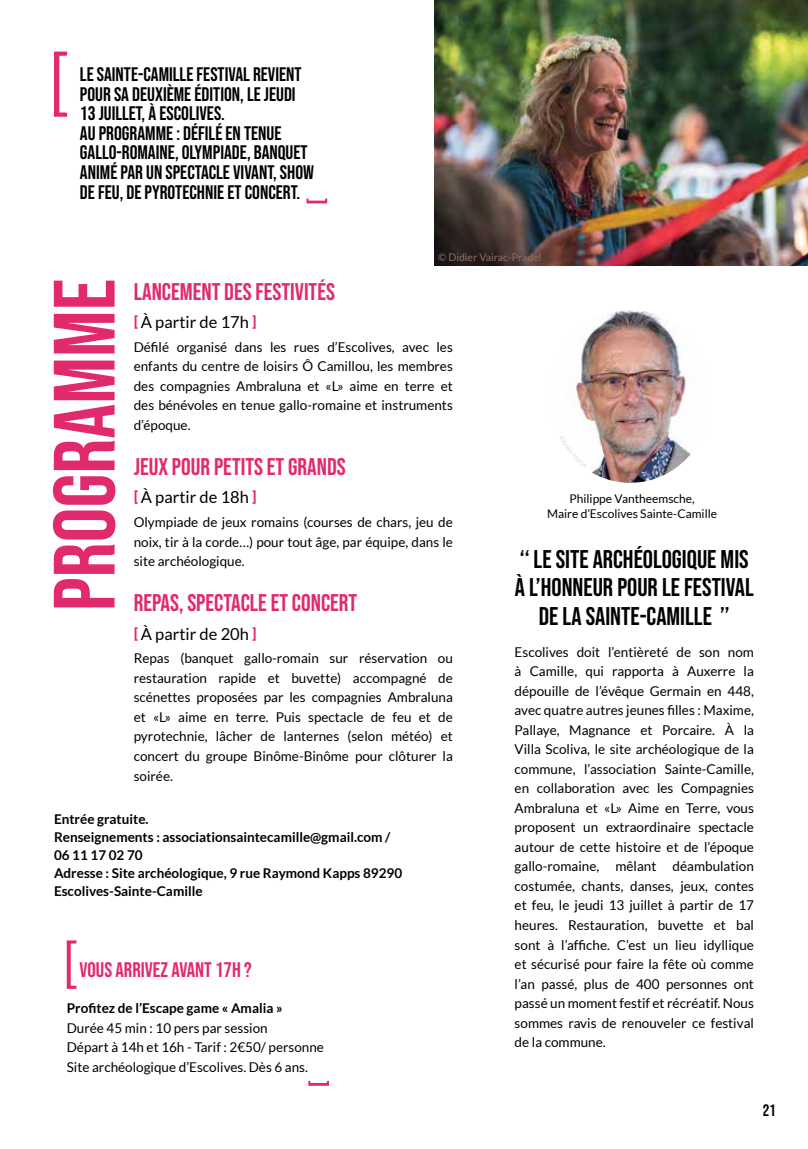
<style>
.page{position:relative;width:808px;height:1149px;background:#fff}
.page>*{position:absolute;margin:0;border:0;box-sizing:border-box;transform-origin:0 0}
.t1{font:86.85px "Bebas Neue";color:#e1296d}
.t2{font:25.5px/28.5px "Bebas Neue";color:#000;text-align:center}
.t3{font:24px "Bebas Neue";color:#e1296d}
.t4{font:21px "Bebas Neue";color:#e1296d}
.t5{font:19.5px/19.5px "Bebas Neue";color:#000}
.t6{font:16.5px "Lato";color:#000}
.t7{font:16.5px "Bebas Neue";color:#000}
.t8{font:13.5px/19.5px "Lato";color:#000;text-align:justify}
.t9{font:700 13.5px/18px "Lato";color:#000}
.t10{font:12px/15px "Lato";color:#000;text-align:center}
.t11{font:10.5px "Lato";color:#8d7163}
.s1{font-family:"Bebas Neue";color:#e1296d}
</style>
<div class="page">
<svg style="left:54px;top:52px;width:13px;height:65px"></svg>
<svg style="left:306px;top:198px;width:21px;height:5px"></svg>
<img style="left:573px;top:310px;width:118px;height:172px">
<svg style="left:67px;top:940px;width:10px;height:48px"></svg>
<svg style="left:308px;top:1080px;width:21px;height:5px"></svg>
<img style="left:435px;top:0;width:373px;height:266px">
<svg style="left:573px;top:438px;width:14px;height:30px"></svg>
<h3 class="t5" style="left:80px;top:65px;width:235px">LE SAINTE-CAMILLE FESTIVAL REVIENT POUR SA DEUXIÈME ÉDITION, LE JEUDI 13 JUILLET, À ESCOLIVES.<br>AU PROGRAMME : DÉFILÉ EN TENUE GALLO-ROMAINE, OLYMPIADE, BANQUET ANIMÉ PAR UN SPECTACLE VIVANT, SHOW DE FEU, DE PYROTECHNIE ET CONCERT.</h3>
<p class="t11" style="left:438px;top:251px;width:105px">© Didier Vairac-Pradel</p>
<h1 class="t1" style="left:35px;top:610px;width:333px;rotate:-90deg">PROGRAMME</h1>
<h3 class="t3" style="left:134px;top:278px;width:203px">LANCEMENT DES FESTIVITÉS</h3>
<p class="t6" style="left:134px;top:313px;width:125px"><span class="s1">[</span> À partir de 17h <span class="s1">]</span></p>
<p class="t8" style="left:134px;top:337px;width:321px">Défilé organisé dans les rues d’Escolives, avec les enfants du centre de loisirs Ô Camillou, les membres des compagnies Ambraluna et «L» aime en terre et des bénévoles en tenue gallo-romaine et instruments d’époque.</p>
<h3 class="t3" style="left:134px;top:453px;width:214px">JEUX POUR PETITS ET GRANDS</h3>
<p class="t6" style="left:134px;top:488px;width:125px"><span class="s1">[</span> À partir de 18h <span class="s1">]</span></p>
<p class="t8" style="left:134px;top:512px;width:321px">Olympiade de jeux romains (courses de chars, jeu de noix, tir à la corde…) pour tout âge, par équipe, dans le site archéologique.</p>
<h3 class="t3" style="left:134px;top:589px;width:225px">REPAS, SPECTACLE ET CONCERT</h3>
<p class="t6" style="left:134px;top:624px;width:125px"><span class="s1">[</span> À partir de 20h <span class="s1">]</span></p>
<p class="t8" style="left:134px;top:648px;width:321px">Repas (banquet gallo-romain sur réservation ou restauration rapide et buvette) accompagné de scénettes proposées par les compagnies Ambraluna et «L» aime en terre. Puis spectacle de feu et de pyrotechnie, lâcher de lanternes (selon météo) et concert du groupe Binôme-Binôme pour clôturer la soirée.</p>
<p class="t9" style="left:54px;top:810px;width:350px">Entrée gratuite.<br>Renseignements : associationsaintecamille@gmail.com / 06 11 17 02 70<br>Adresse : Site archéologique, 9 rue Raymond Kapps 89290<br>Escolives-Sainte-Camille</p>
<h3 class="t4" style="left:80px;top:957px;width:174px">VOUS ARRIVEZ AVANT 17H ?</h3>
<p class="t9" style="left:67px;top:998px;width:217px">Profitez de l’Escape game « Amalia »</p>
<p class="t8" style="left:67px;top:1017px;width:259px;text-align:left">Durée 45 min : 10 pers par session<br>Départ à 14h et 16h - Tarif : 2€50/ personne<br>Site archéologique d’Escolives. Dès 6 ans.</p>
<p class="t10" style="left:547px;top:491px;width:172px">Philippe Vantheemsche,<br>Maire d’Escolives Sainte-Camille</p>
<h2 class="t2" style="left:515px;top:544px;width:241px">‘‘ LE SITE ARCHÉOLOGIQUE MIS<br>À L’HONNEUR POUR LE FESTIVAL<br>DE LA SAINTE-CAMILLE ’’</h2>
<p class="t8" style="left:515px;top:642px;width:241px">Escolives doit l’entièreté de son nom à Camille, qui rapporta à Auxerre la dépouille de l’évêque Germain en 448, avec quatre autres jeunes filles : Maxime, Pallaye, Magnance et Porcaire. À la Villa Scoliva, le site archéologique de la commune, l’association Sainte-Camille, en collaboration avec les Compagnies Ambraluna et «L» Aime en Terre, vous proposent un extraordinaire spectacle autour de cette histoire et de l’époque gallo-romaine, mêlant déambulation costumée, chants, danses, jeux, contes et feu, le jeudi 13 juillet à partir de 17 heures. Restauration, buvette et bal sont à l’affiche. C’est un lieu idyllique et sécurisé pour faire la fête où comme l’an passé, plus de 400 personnes ont passé un moment festif et récréatif. Nous sommes ravis de renouveler ce festival de la commune.</p>
<p class="t7" style="left:763px;top:1100px;width:15px">21</p>
</div>
